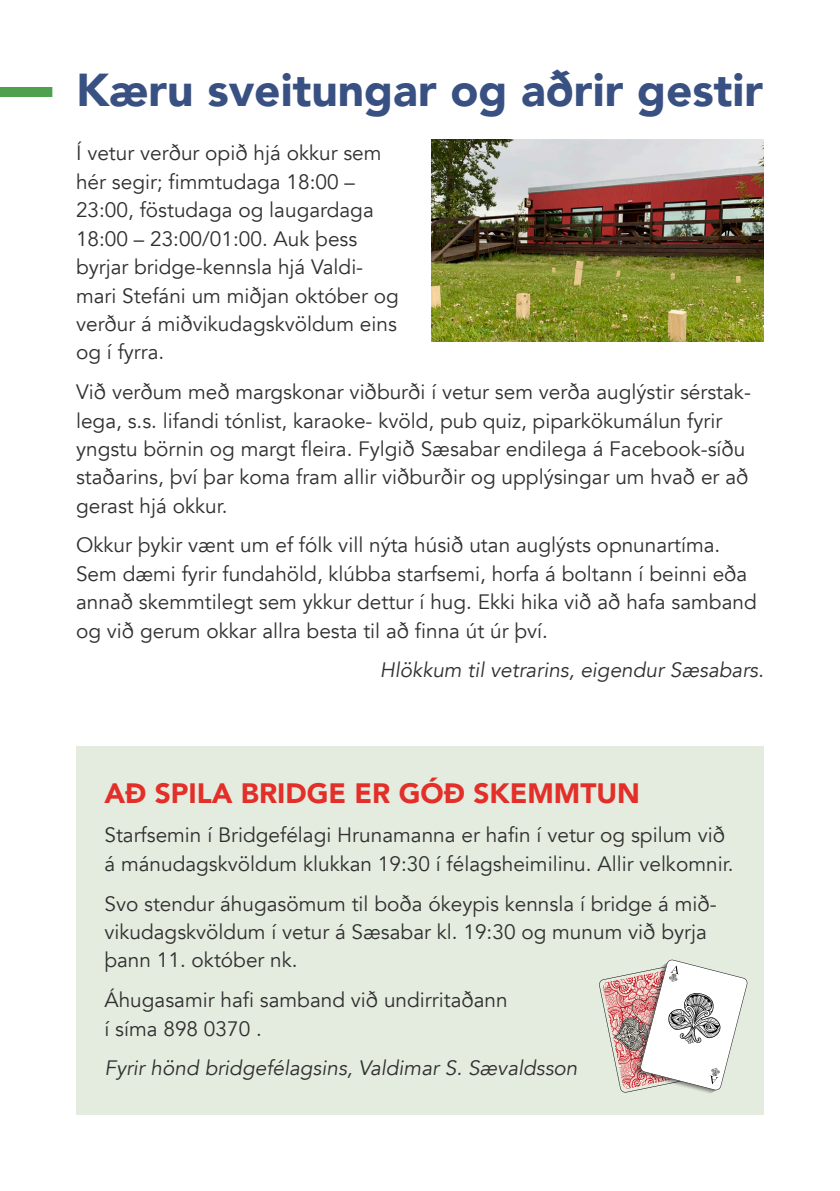
<style>
.page{position:relative;width:840px;height:1191px;background:#fff}
.page>*{position:absolute;margin:0;border:0;box-sizing:border-box;transform-origin:0 0}
.t1{font:900 46px "Avenir";color:#395182}
.t2{font:900 28px "Avenir";color:#e32f2a}
.t3{font:20.8px/28.4px "Avenir";color:#312f30}
.t4{font:italic 20.8px "Avenir";color:#312f30}
</style>
<div class="page">
<div style="left:0;top:87px;width:52px;height:10px;background:#4da14f"></div>
<img style="left:431px;top:140px;width:332px;height:201px">
<div style="left:76px;top:746px;width:687px;height:369px;background:#e3ecde"></div>
<svg style="left:599px;top:959px;width:148px;height:135px"></svg>
<p class="t1" style="left:76px;top:51px;width:688px">Kæru sveitungar og aðrir gestir</p>
<p class="t3" style="left:76px;top:139px;width:324px">Í vetur verður opið hjá okkur sem hér segir; fimmtudaga 18:00 –<br>23:00, föstudaga og laugardaga<br>18:00 – 23:00/01:00. Auk þess byrjar bridge-kennsla hjá Valdi&shy;mari Stefáni um miðjan október og verður á miðvikudagskvöldum eins og í fyrra.</p>
<p class="t3" style="left:76px;top:378px;width:676px">Við verðum með margskonar viðburði í vetur sem verða auglýstir sérstak&shy;lega, s.s. lifandi tónlist, karaoke- kvöld, pub quiz, piparkökumálun fyrir yngstu börnin og margt fleira. Fylgið Sæsabar endilega á Facebook-síðu staðarins, því þar koma fram allir viðburðir og upplýsingar um hvað er að gerast hjá okkur.</p>
<p class="t3" style="left:76px;top:531px;width:681px">Okkur þykir vænt um ef fólk vill nýta húsið utan auglýsts opnunartíma.<br>Sem dæmi fyrir fundahöld, klúbba starfsemi, horfa á boltann í beinni eða annað skemmtilegt sem ykkur dettur í hug. Ekki hika við að hafa samband og við gerum okkar allra besta til að finna út úr því.</p>
<p class="t4" style="left:380px;top:658px;width:385px">Hlökkum til vetrarins, eigendur Sæsabars.</p>
<p class="t2" style="left:104px;top:769px;width:537px">AÐ SPILA BRIDGE ER GÓÐ SKEMMTUN</p>
<p class="t3" style="left:104px;top:821px;width:630px">Starfsemin í Bridgefélagi Hrunamanna er hafin í vetur og spilum við á mánudagskvöldum klukkan 19:30 í félagsheimilinu. Allir velkomnir.</p>
<p class="t3" style="left:104px;top:889px;width:613px">Svo stendur áhugasömum til boða ókeypis kennsla í bridge á mið&shy;vikudagskvöldum í vetur á Sæsabar kl. 19:30 og munum við byrja þann 11. október nk.</p>
<p class="t3" style="left:104px;top:986px;width:404px">Áhugasamir hafi samband við undirritaðann í síma 898 0370 .</p>
<p class="t4" style="left:104px;top:1055px;width:474px">Fyrir hönd bridgefélagsins, Valdimar S. Sævaldsson</p>
</div>
